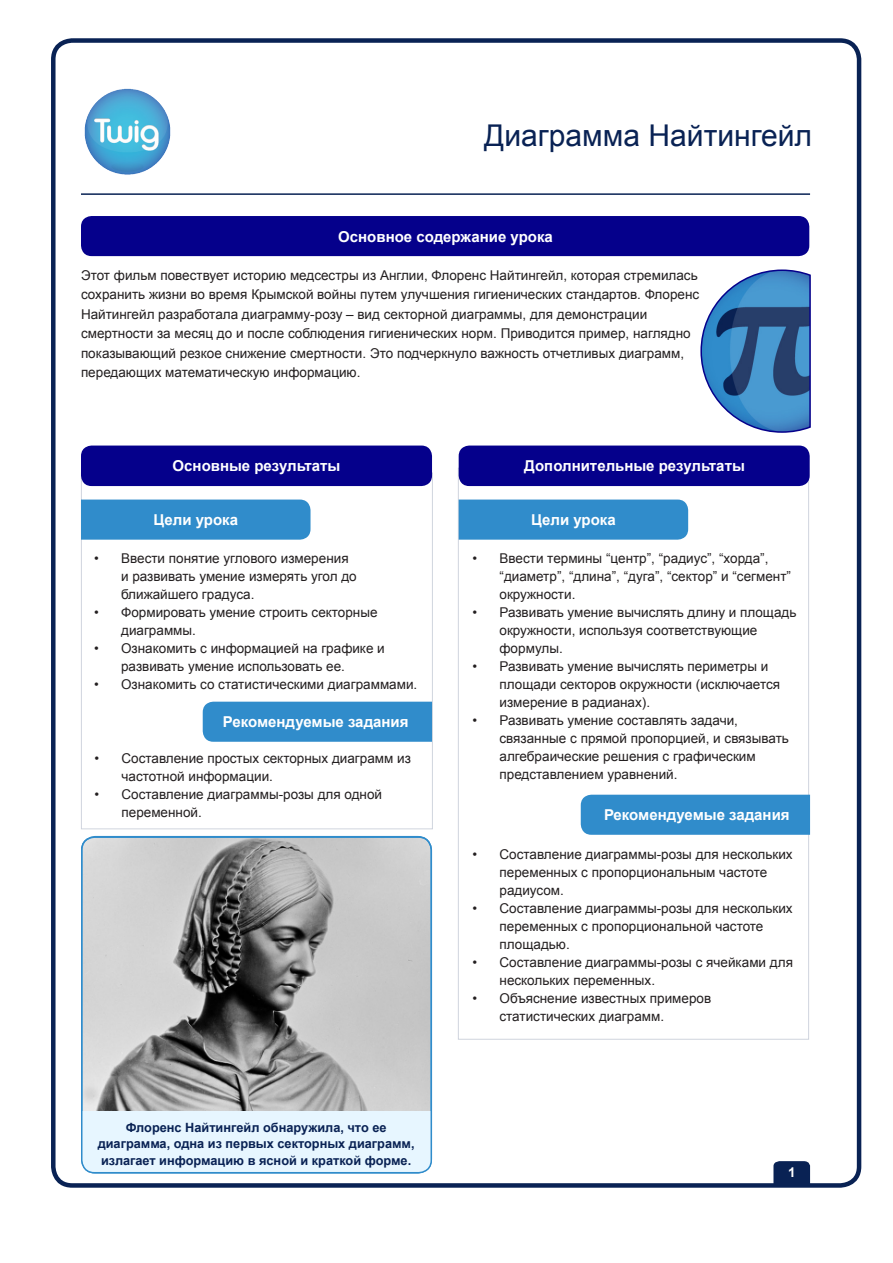
<style>
.page{position:relative;width:893px;height:1263px;background:#fff}
.page>*{position:absolute;margin:0;border:0;box-sizing:border-box;transform-origin:0 0}
.t1{font:30px "Arial";color:#092254}
.Subheads__in_blue_st{font:700 15px "Arial";color:#fff}
.t2{font:13.5px/18px "Arial";color:#231f20}
.t3{font:700 13.5px "Arial";color:#fff}
.image_captions{font:700 12.75px/16.5px "Arial";color:#092254;text-align:center}
</style>
<div class="page">
<div style="left:51px;top:38px;width:810px;height:1150px;border:4px solid #092254;border-radius:19px"></div>
<svg style="left:773px;top:1161px;width:37px;height:24px"></svg>
<hr style="left:81px;top:193px;width:729px;height:2px;background:#092254">
<img style="left:84px;top:88px;width:87px;height:87px">
<div style="left:81px;top:216px;width:728px;height:40px;background:#05008b;border-radius:11px"></div>
<div style="left:81px;top:446px;width:351px;height:40px;background:#05008b;border-radius:11px"></div>
<div style="left:459px;top:446px;width:351px;height:40px;background:#05008b;border-radius:11px"></div>
<div style="left:81px;top:500px;width:229px;height:40px;background:#308ccb"></div>
<div style="left:459px;top:500px;width:229px;height:40px;background:#308ccb"></div>
<div style="left:203px;top:702px;width:229px;height:40px;background:#308ccb"></div>
<div style="left:581px;top:795px;width:229px;height:40px;background:#308ccb"></div>
<svg style="left:700px;top:269px;width:111px;height:164px"></svg>
<img style="left:82px;top:837px;width:347px;height:275px">
<div style="left:82px;top:1112px;width:349px;height:61px;background:#e7f6ff"></div>
<div style="left:81px;top:836px;width:351px;height:337px;border:2px solid #308ccb;border-radius:13px"></div>
<h1 class="t1" style="left:484px;top:116px;width:329px">Диаграмма Найтингейл</h1>
<p class="Subheads__in_blue_st" style="left:338px;top:226px;width:216px">Основное содержание урока</p>
<p class="t2" style="left:81px;top:265px;width:620px;line-height:19.5px">Этот фильм повествует историю медсестры из Англии, Флоренс Найтингейл, которая стремилась сохранить жизни во время Крымской войны путем улучшения гигиенических стандартов. Флоренс Найтингейл разработала диаграмму-розу – вид секторной диаграммы, для демонстрации смертности за месяц до и после соблюдения гигиенических норм. Приводится пример, наглядно показывающий резкое снижение смертности. Это подчеркнуло важность отчетливых диаграмм, передающих математическую информацию.</p>
<p class="Subheads__in_blue_st" style="left:173px;top:456px;width:169px">Основные результаты</p>
<p class="Subheads__in_blue_st" style="left:524px;top:456px;width:222px">Дополнительные результаты</p>
<p class="Subheads__in_blue_st" style="left:153px;top:510px;width:86px">Цели урока</p>
<p class="Subheads__in_blue_st" style="left:531px;top:510px;width:86px">Цели урока</p>
<p class="t2" style="left:121px;top:550px;width:237px;text-indent:-27px">• Ввести понятие углового измерения и развивать умение измерять угол до ближайшего градуса.</p>
<p class="t2" style="left:121px;top:604px;width:258px;text-indent:-27px">• Формировать умение строить секторные диаграммы.</p>
<p class="t2" style="left:121px;top:640px;width:265px;text-indent:-27px">• Ознакомить с информацией на графике и развивать умение использовать ее.</p>
<p class="t2" style="left:94px;top:676px;width:325px">• Ознакомить со статистическими диаграммами.</p>
<p class="Subheads__in_blue_st" style="left:223px;top:712px;width:187px">Рекомендуемые задания</p>
<p class="t2" style="left:122px;top:749px;width:291px;text-indent:-27px">• Составление простых секторных диаграмм из частотной информации.</p>
<p class="t2" style="left:122px;top:785px;width:262px;text-indent:-27px">• Составление диаграммы-розы для одной переменной.</p>
<p class="image_captions" style="left:98px;top:1119px;width:318px">Флоренс Найтингейл обнаружила, что ее диаграмма, одна из первых секторных диаграмм, излагает информацию в ясной и краткой форме.</p>
<p class="t2" style="left:500px;top:550px;width:293px;text-indent:-27px">• Ввести термины “центр”, “радиус”, “хорда”, “диаметр”, “длина”, “дуга”, “сектор” и “сегмент” окружности.</p>
<p class="t2" style="left:500px;top:604px;width:298px;text-indent:-27px">• Развивать умение вычислять длину и площадь окружности, используя соответствующие формулы.</p>
<p class="t2" style="left:500px;top:658px;width:282px;text-indent:-27px">• Развивать умение вычислять периметры и площади секторов окружности (исключается измерение в радианах).</p>
<p class="t2" style="left:500px;top:712px;width:291px;text-indent:-27px">• Развивать умение составлять задачи, связанные с прямой пропорцией, и связывать алгебраические решения с графическим представлением уравнений.</p>
<p class="Subheads__in_blue_st" style="left:604px;top:805px;width:187px">Рекомендуемые задания</p>
<p class="t2" style="left:500px;top:845px;width:295px;text-indent:-27px">• Составление диаграммы-розы для нескольких переменных с пропорциональным частоте радиусом.</p>
<p class="t2" style="left:500px;top:899px;width:295px;text-indent:-27px">• Составление диаграммы-розы для нескольких переменных с пропорциональной частоте площадью.</p>
<p class="t2" style="left:500px;top:953px;width:295px;text-indent:-27px">• Составление диаграммы-розы с ячейками для нескольких переменных.</p>
<p class="t2" style="left:500px;top:989px;width:213px;text-indent:-27px">• Объяснение известных примеров статистических диаграмм.</p>
<p class="t3" style="left:788px;top:1163px;width:9px">1</p>
</div>
